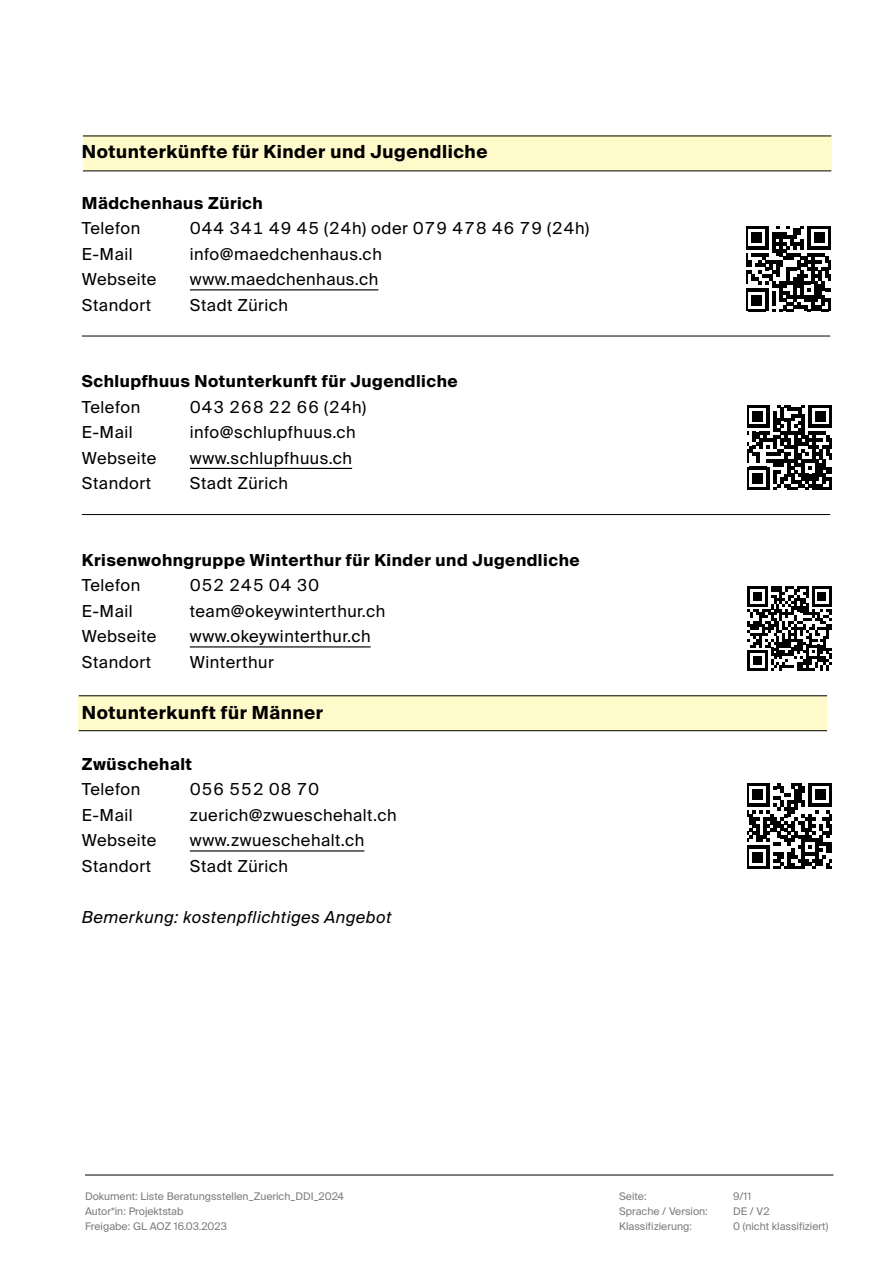
<style>
.page{position:relative;width:893px;height:1263px;background:#fff}
.page>*{position:absolute;margin:0;border:0;box-sizing:border-box;transform-origin:0 0}
.t1{font:700 18px "Suisse Intl";letter-spacing:.03em;color:#000}
.Lauftext{font:16.5px "Suisse Intl";letter-spacing:.03em;color:#000}
.Lauftext-2{font:700 16.5px "Suisse Intl";letter-spacing:.03em;color:#000}
.Lauftext-3{font:italic 16.5px "Suisse Intl";letter-spacing:.03em;color:#000}
.t2{font:10.5px "Suisse Intl";color:#7f7c7a}
</style>
<div class="page">
<svg style="left:746px;top:226px;width:85px;height:85px"></svg>
<svg style="left:747px;top:405px;width:85px;height:85px"></svg>
<svg style="left:747px;top:586px;width:85px;height:85px"></svg>
<svg style="left:747px;top:783px;width:85px;height:85px"></svg>
<div style="left:83px;top:136px;width:748px;height:35px;background:#fffac9"></div>
<div style="left:79px;top:695px;width:748px;height:36px;background:#fffac9"></div>
<hr style="left:83px;top:170px;width:748px;height:1px;background:#000">
<hr style="left:83px;top:136px;width:748px;height:1px;background:#000">
<hr style="left:79px;top:730px;width:748px;height:1px;background:#000">
<hr style="left:79px;top:695px;width:748px;height:1px;background:#000">
<hr style="left:190px;top:289px;width:188px;height:1px;background:#000">
<hr style="left:190px;top:468px;width:162px;height:1px;background:#000">
<hr style="left:190px;top:646px;width:181px;height:1px;background:#000">
<hr style="left:190px;top:850px;width:174px;height:1px;background:#000">
<hr style="left:82px;top:336px;width:748px;height:1px;background:#000">
<hr style="left:82px;top:514px;width:748px;height:1px;background:#000">
<hr style="left:85px;top:1174px;width:748px;height:1px;background:#000">
<p class="t1" style="left:82px;top:141px;width:407px">Notunterkünfte für Kinder und Jugendliche</p>
<p class="Lauftext-2" style="left:82px;top:194px;width:183px">Mädchenhaus Zürich</p>
<p class="Lauftext" style="left:82px;top:219px;width:60px">Telefon</p>
<p class="Lauftext" style="left:190px;top:219px;width:401px">044 341 49 45 (24h) oder 079 478 46 79 (24h)</p>
<p class="Lauftext" style="left:82px;top:245px;width:52px">E-Mail</p>
<p class="Lauftext" style="left:190px;top:245px;width:194px">info@maedchenhaus.ch</p>
<p class="Lauftext" style="left:82px;top:270px;width:76px">Webseite</p>
<p class="Lauftext" style="left:190px;top:270px;width:190px">www.maedchenhaus.ch</p>
<p class="Lauftext" style="left:82px;top:296px;width:71px">Standort</p>
<p class="Lauftext" style="left:190px;top:296px;width:100px">Stadt Zürich</p>
<p class="Lauftext-2" style="left:82px;top:372px;width:377px">Schlupfhuus Notunterkunft für Jugendliche</p>
<p class="Lauftext" style="left:82px;top:398px;width:60px">Telefon</p>
<p class="Lauftext" style="left:190px;top:398px;width:178px">043 268 22 66 (24h)</p>
<p class="Lauftext" style="left:82px;top:423px;width:52px">E-Mail</p>
<p class="Lauftext" style="left:190px;top:423px;width:167px">info@schlupfhuus.ch</p>
<p class="Lauftext" style="left:82px;top:449px;width:76px">Webseite</p>
<p class="Lauftext" style="left:190px;top:449px;width:164px">www.schlupfhuus.ch</p>
<p class="Lauftext" style="left:82px;top:474px;width:71px">Standort</p>
<p class="Lauftext" style="left:190px;top:474px;width:100px">Stadt Zürich</p>
<p class="Lauftext-2" style="left:82px;top:551px;width:499px">Krisenwohngruppe Winterthur für Kinder und Jugendliche</p>
<p class="Lauftext" style="left:82px;top:576px;width:60px">Telefon</p>
<p class="Lauftext" style="left:190px;top:576px;width:131px">052 245 04 30</p>
<p class="Lauftext" style="left:82px;top:602px;width:52px">E-Mail</p>
<p class="Lauftext" style="left:190px;top:602px;width:197px">team@okeywinterthur.ch</p>
<p class="Lauftext" style="left:82px;top:627px;width:76px">Webseite</p>
<p class="Lauftext" style="left:190px;top:627px;width:182px">www.okeywinterthur.ch</p>
<p class="Lauftext" style="left:82px;top:653px;width:71px">Standort</p>
<p class="Lauftext" style="left:190px;top:653px;width:86px">Winterthur</p>
<p class="t1" style="left:82px;top:702px;width:243px">Notunterkunft für Männer</p>
<p class="Lauftext-2" style="left:82px;top:755px;width:112px">Zwüschehalt</p>
<p class="Lauftext" style="left:82px;top:780px;width:60px">Telefon</p>
<p class="Lauftext" style="left:190px;top:780px;width:131px">056 552 08 70</p>
<p class="Lauftext" style="left:82px;top:806px;width:52px">E-Mail</p>
<p class="Lauftext" style="left:190px;top:806px;width:208px">zuerich@zwueschehalt.ch</p>
<p class="Lauftext" style="left:82px;top:831px;width:76px">Webseite</p>
<p class="Lauftext" style="left:190px;top:831px;width:176px">www.zwueschehalt.ch</p>
<p class="Lauftext" style="left:82px;top:857px;width:71px">Standort</p>
<p class="Lauftext" style="left:190px;top:857px;width:100px">Stadt Zürich</p>
<p class="Lauftext-3" style="left:82px;top:907px;width:311px">Bemerkung: kostenpflichtiges Angebot</p>
<p class="t2" style="left:85px;top:1190px;width:261px">Dokument: Liste Beratungsstellen_Zuerich_DDI_2024</p>
<p class="t2" style="left:619px;top:1190px;width:29px">Seite:</p>
<p class="t2" style="left:733px;top:1190px;width:20px">9/11</p>
<p class="t2" style="left:85px;top:1205px;width:100px">Autor*in: Projektstab</p>
<p class="t2" style="left:619px;top:1205px;width:90px">Sprache / Version:</p>
<p class="t2" style="left:733px;top:1205px;width:38px">DE / V2</p>
<p class="t2" style="left:85px;top:1220px;width:143px">Freigabe: GL AOZ 16.03.2023</p>
<p class="t2" style="left:619px;top:1220px;width:74px">Klassifizierung:</p>
<p class="t2" style="left:733px;top:1220px;width:97px">0 (nicht klassifiziert)</p>
</div>
